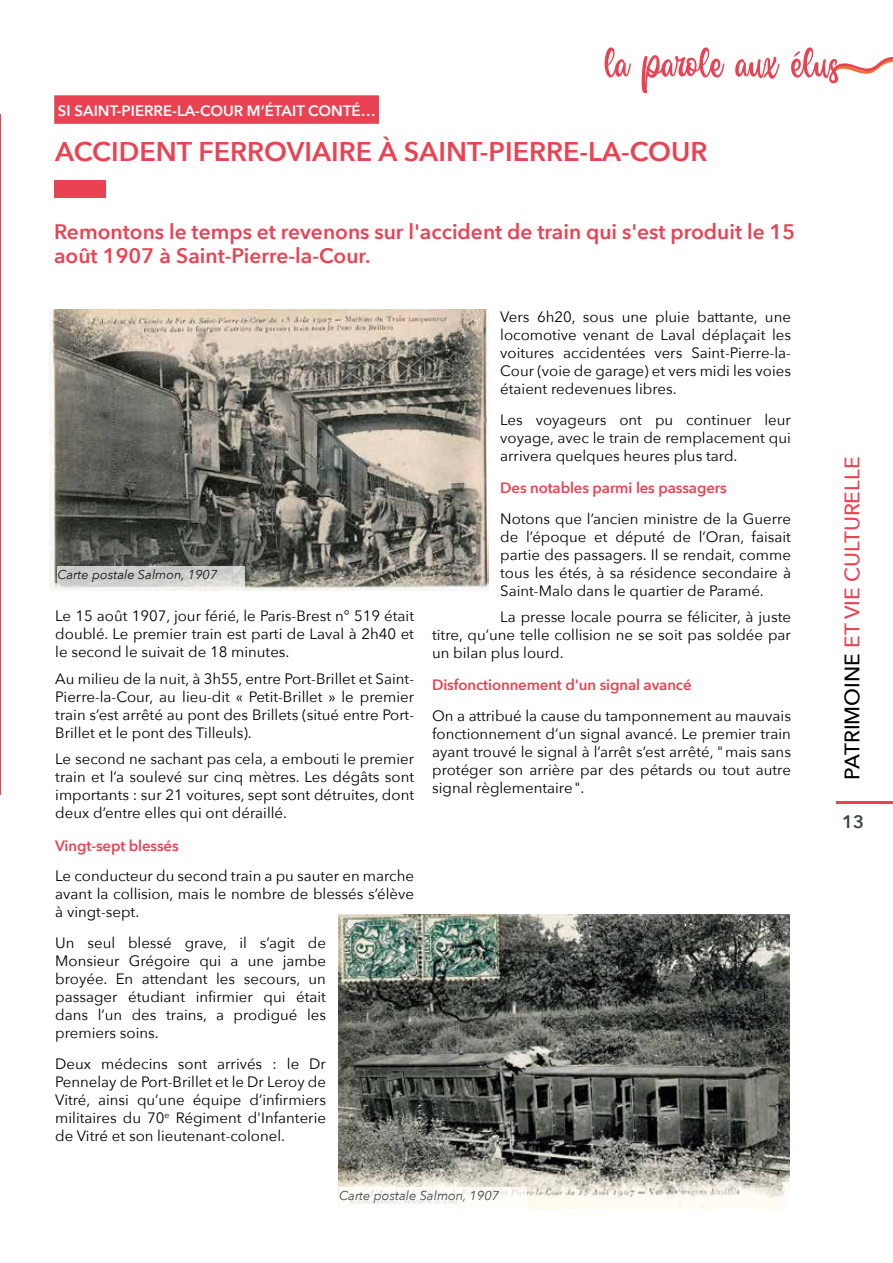
<style>
.page{position:relative;width:893px;height:1263px;background:#fff}
.page>*{position:absolute;margin:0;border:0;box-sizing:border-box;transform-origin:0 0}
.t1{font:54px "Blantick Script";color:#e94253}
.t2{font:600 27px "Avenir Next";color:#e94253}
.t3{font:600 21px/24px "Avenir Next";color:#e94253}
.t4{font:500 21px "Avenir Next";color:#e94253}
.t5{font:600 18px "Avenir Next";color:#384444}
.t6{font:15px/18px "Avenir Next";color:#000;text-align:justify}
.t7{font:600 15px "Avenir Next";letter-spacing:-.01em;color:#e94253}
.t8{font:600 15px "Avenir Next";color:#fff}
.t9{font:italic 12.9px "Avenir Next";color:#000}
.s1{font-weight:400;color:#fff}
.s2{color:#000}
.s3{color:#fff}
</style>
<div class="page">
<hr style="left:836px;top:801px;width:57px;height:3px;background:#e94253">
<svg style="left:831px;top:56px;width:62px;height:19px"></svg>
<div style="left:54px;top:180px;width:51px;height:17px;background:#e94253"></div>
<div style="left:54px;top:95px;width:325px;height:29px;background:#e94253"></div>
<img style="left:339px;top:914px;width:451px;height:295px">
<svg style="left:339px;top:1187px;width:187px;height:21px"></svg>
<img style="left:49px;top:310px;width:440px;height:281px">
<svg style="left:57px;top:566px;width:187px;height:21px;background:#cfcfcd"></svg>
<p class="t8" style="left:58px;top:97px;width:319px">SI SAINT-PIERRE-LA-COUR M’ÉTAIT CONTÉ…</p>
<h1 class="t1" style="left:605px;top:35px;width:236px">la parole aux élus</h1>
<h2 class="t2" style="left:55px;top:129px;width:654px">ACCIDENT FERROVIAIRE À SAINT-PIERRE-LA-COUR</h2>
<h3 class="t3" style="left:54px;top:219px;width:743px">Remontons le temps et revenons sur l'accident de train qui s'est produit le 15 août 1907 à Saint-Pierre-la-Cour. <span class="s1">.</span></h3>
<p class="t9" style="left:57px;top:563px;width:162px">Carte postale Salmon, 1907</p>
<p class="t6" style="left:55px;top:606px;width:360px">Le 15 août 1907, jour férié, le Paris-Brest n° 519 était doublé. Le premier train est parti de Laval à 2h40 et le second le suivait de 18 minutes.</p>
<p class="t6" style="left:55px;top:669px;width:360px">Au milieu de la nuit, à 3h55, entre Port-Brillet et Saint-Pierre-la-Cour, au lieu-dit « Petit-Brillet » le premier train s’est arrêté au pont des Brillets (situé entre Port-Brillet et le pont des Tilleuls).</p>
<p class="t6" style="left:55px;top:749px;width:360px">Le second ne sachant pas cela, a embouti le premier train et l’a soulevé sur cinq mètres. Les dégâts sont importants : sur 21 voitures, sept sont détruites, dont deux d’entre elles qui ont déraillé.</p>
<p class="t7" style="left:55px;top:832px;width:125px">Vingt-sept blessés</p>
<p class="t6" style="left:55px;top:866px;width:360px">Le conducteur du second train a pu sauter en marche avant la collision, mais le nombre de blessés s’élève à vingt-sept.</p>
<p class="t6" style="left:55px;top:933px;width:272px">Un seul blessé grave, il s’agit de Monsieur Grégoire qui a une jambe broyée. En attendant les secours, un passager étudiant infirmier qui était dans l’un des trains, a prodigué les premiers soins.</p>
<p class="t6" style="left:55px;top:1054px;width:272px">Deux médecins sont arrivés : le Dr Pennelay de Port-Brillet et le Dr Leroy de Vitré, ainsi qu’une équipe d’infirmiers militaires du 70<sup>e</sup> Régiment d'Infanterie de Vitré et son lieutenant-colonel.</p>
<p class="t6" style="left:500px;top:307px;width:292px">Vers 6h20, sous une pluie battante, une locomotive venant de Laval déplaçait les voitures accidentées vers Saint-Pierre-la-Cour (voie de garage) et vers midi les voies étaient redevenues libres.</p>
<p class="t6" style="left:500px;top:410px;width:292px">Les voyageurs ont pu continuer leur voyage, avec le train de remplacement qui arrivera quelques heures plus tard.</p>
<p class="t7" style="left:500px;top:475px;width:228px">Des notables parmi les passagers</p>
<p class="t6" style="left:500px;top:509px;width:292px">Notons que l’ancien ministre de la Guerre de l’époque et député de l’Oran, faisait partie des passagers. Il se rendait, comme tous les étés, à sa résidence secondaire à Saint-Malo dans le quartier de Paramé.</p>
<p class="t6" style="left:432px;top:607px;width:360px;text-indent:68px">La presse locale pourra se féliciter, à juste titre, qu’une telle collision ne se soit pas soldée par un bilan plus lourd.</p>
<p class="t7" style="left:432px;top:672px;width:261px">Disfonctionnement d'un signal avancé</p>
<p class="t6" style="left:432px;top:706px;width:360px">On a attribué la cause du tamponnement au mauvais fonctionnement d’un signal avancé. Le premier train ayant trouvé le signal à l’arrêt s’est arrêté, "mais sans protéger son arrière par des pétards ou tout autre signal règlementaire".</p>
<p class="t9" style="left:339px;top:1185px;width:162px">Carte postale Salmon, 1907</p>
<h3 class="t4" style="left:834px;top:780px;width:325px;rotate:-90deg"><span class="s2">PATRIMOINE</span> ET VIE CULTURELLE</h3>
<p class="t5" style="left:842px;top:806px;width:23px">1 3<span class="s3">9</span></p>
</div>
